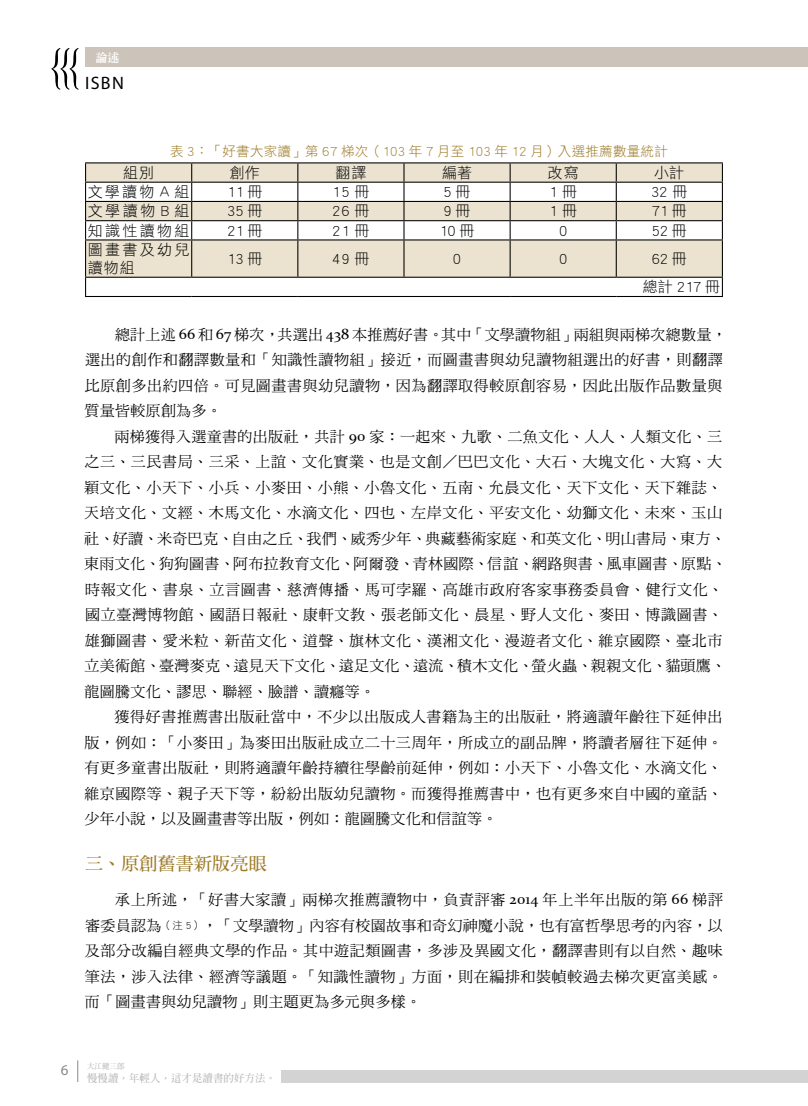
<style>
.page{position:relative;width:808px;height:1106px;background:#fff}
.page>*{position:absolute;margin:0;border:0;box-sizing:border-box;transform-origin:0 0}
.t1{font:18px "DF Ming Std W7";letter-spacing:.01em;color:#9c7925}
.t2{font:18px "Myriad Pro";color:#000}
.t3{font:15px/25.5px "DF Ming Std W5";letter-spacing:.04em;color:#000}
.t4{font:15px/28.2px "DF Hei Std W3";letter-spacing:.075em;color:#000}
.t5{font:15px/18px "DF Hei Std W3";letter-spacing:.16em;color:#000}
.t6{font:15px "Myriad Pro";color:#898989}
.t7{font:13.5px "DF Hei Std W3";letter-spacing:.02em;color:#9c7925}
.t8{font:12px "DF Ming Std W9";color:#fff}
.t9{font:700 10.5px "AR Ming B5 HK";color:#b5b6b6}
.t10{font:700 7.5px "AR Ming B5 HK";color:#b5b6b6}
.s1{font-family:"Constantia"}
.s2{font-family:"DF Hei Std W3";font-size:10.5px}
</style>
<div class="page">
<div style="left:85px;top:48px;width:723px;height:19px;background:#ccc4ba"></div>
<svg style="left:51px;top:48px;width:27px;height:42px"></svg>
<svg style="left:77px;top:1060px;width:1px;height:22px"></svg>
<div style="left:281px;top:1069px;width:527px;height:13px;background:#d3d3d4"></div>
<svg style="left:86px;top:163px;width:636px;height:114px;fill:#ebe3d0"></svg>
<hr style="left:85px;top:162px;width:107px;height:1px;background:#000">
<hr style="left:192px;top:162px;width:106px;height:1px;background:#000">
<hr style="left:298px;top:162px;width:106px;height:1px;background:#000">
<hr style="left:404px;top:162px;width:106px;height:1px;background:#000">
<hr style="left:510px;top:162px;width:106px;height:1px;background:#000">
<hr style="left:616px;top:162px;width:107px;height:1px;background:#000">
<hr style="left:85px;top:182px;width:107px;height:1px;background:#000">
<hr style="left:192px;top:182px;width:106px;height:1px;background:#000">
<hr style="left:298px;top:182px;width:106px;height:1px;background:#000">
<hr style="left:404px;top:182px;width:106px;height:1px;background:#000">
<hr style="left:510px;top:182px;width:106px;height:1px;background:#000">
<hr style="left:616px;top:182px;width:107px;height:1px;background:#000">
<hr style="left:85px;top:201px;width:107px;height:1px;background:#000">
<hr style="left:192px;top:201px;width:106px;height:1px;background:#000">
<hr style="left:298px;top:201px;width:106px;height:1px;background:#000">
<hr style="left:404px;top:201px;width:106px;height:1px;background:#000">
<hr style="left:510px;top:201px;width:106px;height:1px;background:#000">
<hr style="left:616px;top:201px;width:107px;height:1px;background:#000">
<hr style="left:85px;top:220px;width:107px;height:1px;background:#000">
<svg style="left:85px;top:163px;width:1px;height:76px"></svg>
<hr style="left:192px;top:220px;width:106px;height:1px;background:#000">
<svg style="left:191px;top:163px;width:1px;height:76px"></svg>
<hr style="left:298px;top:220px;width:106px;height:1px;background:#000">
<svg style="left:297px;top:163px;width:1px;height:76px"></svg>
<hr style="left:404px;top:220px;width:106px;height:1px;background:#000">
<svg style="left:403px;top:163px;width:1px;height:76px"></svg>
<hr style="left:510px;top:220px;width:106px;height:1px;background:#000">
<svg style="left:510px;top:163px;width:1px;height:76px"></svg>
<hr style="left:616px;top:220px;width:107px;height:1px;background:#000">
<svg style="left:616px;top:163px;width:1px;height:76px"></svg>
<svg style="left:722px;top:163px;width:1px;height:76px"></svg>
<hr style="left:85px;top:239px;width:107px;height:1px;background:#000">
<hr style="left:85px;top:240px;width:1px;height:37px;background:#000">
<hr style="left:192px;top:239px;width:106px;height:1px;background:#000">
<hr style="left:191px;top:240px;width:1px;height:37px;background:#000">
<hr style="left:298px;top:239px;width:106px;height:1px;background:#000">
<hr style="left:297px;top:240px;width:1px;height:37px;background:#000">
<hr style="left:404px;top:239px;width:106px;height:1px;background:#000">
<hr style="left:403px;top:240px;width:1px;height:37px;background:#000">
<hr style="left:510px;top:239px;width:106px;height:1px;background:#000">
<hr style="left:510px;top:240px;width:1px;height:37px;background:#000">
<hr style="left:616px;top:239px;width:107px;height:1px;background:#000">
<hr style="left:616px;top:240px;width:1px;height:37px;background:#000">
<hr style="left:722px;top:240px;width:1px;height:37px;background:#000">
<hr style="left:85px;top:277px;width:107px;height:1px;background:#000">
<svg style="left:85px;top:278px;width:1px;height:18px"></svg>
<hr style="left:192px;top:277px;width:106px;height:1px;background:#000">
<hr style="left:298px;top:277px;width:106px;height:1px;background:#000">
<hr style="left:404px;top:277px;width:106px;height:1px;background:#000">
<hr style="left:510px;top:277px;width:106px;height:1px;background:#000">
<hr style="left:616px;top:277px;width:107px;height:1px;background:#000">
<svg style="left:722px;top:278px;width:1px;height:18px"></svg>
<hr style="left:85px;top:296px;width:107px;height:1px;background:#000">
<hr style="left:192px;top:296px;width:106px;height:1px;background:#000">
<hr style="left:298px;top:296px;width:106px;height:1px;background:#000">
<hr style="left:404px;top:296px;width:106px;height:1px;background:#000">
<hr style="left:510px;top:296px;width:106px;height:1px;background:#000">
<hr style="left:616px;top:296px;width:107px;height:1px;background:#000">
<p class="t8" style="left:96px;top:51px;width:25px">論述</p>
<p class="t2" style="left:85px;top:72px;width:40px">ISBN</p>
<p class="t7" style="left:170px;top:144px;width:499px">表 3：「好書大家讀」第 67 梯次（103 年 7 月至 103 年 12 月）入選推薦數量統計</p>
<p class="t4" style="left:123px;top:158px;width:33px">組別</p>
<p class="t4" style="left:230px;top:158px;width:31px">創作</p>
<p class="t4" style="left:335px;top:158px;width:33px">翻譯</p>
<p class="t4" style="left:442px;top:158px;width:31px">編著</p>
<p class="t4" style="left:548px;top:158px;width:33px">改寫</p>
<p class="t4" style="left:654px;top:158px;width:31px">小計</p>
<p class="t4" style="left:88px;top:177px;width:103px">文學讀物 A 組</p>
<p class="t4" style="left:227px;top:177px;width:37px">11 冊</p>
<p class="t4" style="left:332px;top:177px;width:39px">15 冊</p>
<p class="t4" style="left:443px;top:177px;width:28px">5冊</p>
<p class="t4" style="left:549px;top:177px;width:30px">1 冊</p>
<p class="t4" style="left:651px;top:177px;width:38px">32 冊</p>
<p class="t4" style="left:88px;top:197px;width:103px">文學讀物 B 組</p>
<p class="t4" style="left:227px;top:197px;width:37px">35 冊</p>
<p class="t4" style="left:332px;top:197px;width:39px">26 冊</p>
<p class="t4" style="left:443px;top:197px;width:28px">9冊</p>
<p class="t4" style="left:549px;top:197px;width:30px">1 冊</p>
<p class="t4" style="left:652px;top:197px;width:37px">71 冊</p>
<p class="t4" style="left:88px;top:216px;width:103px">知識性讀物組</p>
<p class="t4" style="left:227px;top:216px;width:37px">21 冊</p>
<p class="t4" style="left:332px;top:216px;width:39px">21 冊</p>
<p class="t4" style="left:439px;top:216px;width:37px">10 冊</p>
<p class="t4" style="left:559px;top:216px;width:10px">0</p>
<p class="t4" style="left:652px;top:216px;width:37px">52 冊</p>
<p class="t5" style="left:88px;top:240px;width:103px">圖畫書及幼兒讀物組</p>
<p class="t4" style="left:227px;top:244px;width:37px">13 冊</p>
<p class="t4" style="left:332px;top:244px;width:39px">49 冊</p>
<p class="t4" style="left:453px;top:244px;width:10px">0</p>
<p class="t4" style="left:559px;top:244px;width:10px">0</p>
<p class="t4" style="left:643px;top:244px;width:79px;text-indent:9px">62 冊<br>總計 217 冊</p>
<p class="t3" style="left:85px;top:321px;width:644px;text-indent:30px">總計上述 <span class="s1">66</span> 和 <span class="s1">67</span> 梯次，共選出 <span class="s1">438</span> 本推薦好書。其中「文學讀物組」兩組與兩梯次總數量，選出的創作和翻譯數量和「知識性讀物組」接近，而圖畫書與幼兒讀物組選出的好書，則翻譯比原創多出約四倍。可見圖畫書與幼兒讀物，因為翻譯取得較原創容易，因此出版作品數量與質量皆較原創為多。</p>
<p class="t3" style="left:84px;top:423px;width:644px;text-indent:30px">兩梯獲得入選童書的出版社，共計 <span class="s1">90</span> 家：一起來、九歌、二魚文化、人人、人類文化、三之三、三民書局、三采、上誼、文化實業、也是文創／巴巴文化、大石、大塊文化、大寫、大穎文化、小天下、小兵、小麥田、小熊、小魯文化、五南、允晨文化、天下文化、天下雜誌、天培文化、文經、木馬文化、水滴文化、四也、左岸文化、平安文化、幼獅文化、未來、玉山社、好讀、米奇巴克、自由之丘、我們、威秀少年、典藏藝術家庭、和英文化、明山書局、東方、東雨文化、狗狗圖書、阿布拉教育文化、阿爾發、青林國際、信誼、網路與書、風車圖書、原點、時報文化、書泉、立言圖書、慈濟傳播、馬可孛羅、高雄市政府客家事務委員會、健行文化、國立臺灣博物館、國語日報社、康軒文教、張老師文化、晨星、野人文化、麥田、博識圖書、雄獅圖書、愛米粒、新苗文化、道聲、旗林文化、漢湘文化、漫遊者文化、維京國際、臺北市立美術館、臺灣麥克、遠見天下文化、遠足文化、遠流、積木文化、螢火蟲、親親文化、貓頭鷹、龍圖騰文化、謬思、聯經、臉譜、讀癮等。</p>
<p class="t3" style="left:84px;top:704px;width:640px;text-align:justify;text-indent:30px">獲得好書推薦書出版社當中，不少以出版成人書籍為主的出版社，將適讀年齡往下延伸出版，例如：「小麥田」為麥田出版社成立二十三周年，所成立的副品牌，將讀者層往下延伸。有更多童書出版社，則將適讀年齡持續往學齡前延伸，例如：小天下、小魯文化、水滴文化、維京國際等、親子天下等，紛紛出版幼兒讀物。而獲得推薦書中，也有更多來自中國的童話、少年小說，以及圖畫書等出版，例如：龍圖騰文化和信誼等。</p>
<p class="t1" style="left:85px;top:853px;width:183px">三、原創舊書新版亮眼</p>
<p class="t3" style="left:85px;top:886px;width:640px;text-align:justify;text-indent:30px">承上所述，「好書大家讀」兩梯次推薦讀物中，負責評審 <span class="s1">2014</span> 年上半年出版的第 <span class="s1">66</span> 梯評審委員認為<span class="s2">（注 5）</span>，「文學讀物」內容有校園故事和奇幻神魔小說，也有富哲學思考的內容，以及部分改編自經典文學的作品。其中遊記類圖書，多涉及異國文化，翻譯書則有以自然、趣味筆法，涉入法律、經濟等議題。「知識性讀物」方面，則在編排和裝幀較過去梯次更富美感。而「圖畫書與幼兒讀物」則主題更為多元與多樣。</p>
<p class="t6" style="left:61px;top:1060px;width:9px">6</p>
<p class="t10" style="left:87px;top:1062px;width:39px">大江健三郎</p>
<p class="t9" style="left:87px;top:1072px;width:190px">慢慢讀，年輕人，這才是讀書的好方法。</p>
</div>
